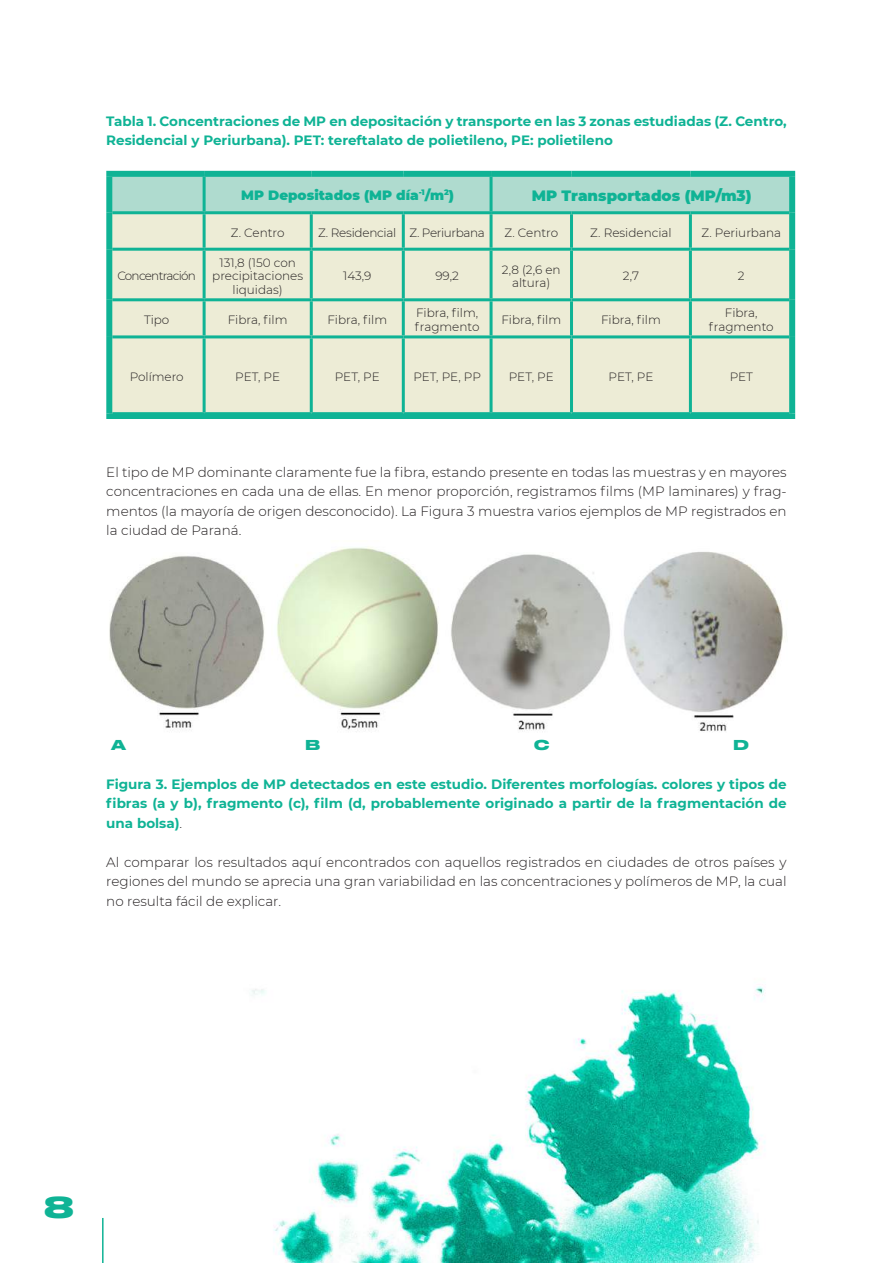
<style>
.page{position:relative;width:893px;height:1263px;background:#fff}
.page>*{position:absolute;margin:0;border:0;box-sizing:border-box;transform-origin:0 0}
.t1{font:700 28.5px "Druk Wide";color:#0fb395}
.t2{font:900 15px "Montserrat";color:#0fb395}
.t3{font:300 13.5px/19.5px "Montserrat";color:#231f20;text-align:justify}
.t4{font:700 13.5px/19.5px "Montserrat";color:#0fb395}
.t5{font:900 13.5px "Montserrat";color:#0fb395}
.t6{font:700 13.5px "Druk Wide";color:#0fb395}
.t7{font:300 12px/13.5px "Montserrat";color:#231f20;text-align:center}
.t8{font:300 12px "Montserrat";letter-spacing:-.02em;color:#231f20}
.t9{font:300 12px "Montserrat";letter-spacing:-.06em;color:#231f20}
.s1{font-weight:300;color:#231f20}
</style>
<div class="page">
<hr style="left:102px;top:1218px;width:2px;height:45px;background:#0fb395">
<div style="left:112px;top:177px;width:677px;height:34px;background:#afdbcf"></div>
<div style="left:112px;top:214px;width:677px;height:198px;background:#edecd6"></div>
<div style="left:106px;top:171px;width:98px;height:6px;background:#0fb395"></div>
<div style="left:106px;top:177px;width:6px;height:36px;background:#0fb395"></div>
<div style="left:204px;top:171px;width:107px;height:6px;background:#0fb395"></div>
<div style="left:311px;top:171px;width:92px;height:6px;background:#0fb395"></div>
<div style="left:403px;top:171px;width:88px;height:6px;background:#0fb395"></div>
<div style="left:491px;top:171px;width:80px;height:6px;background:#0fb395"></div>
<div style="left:571px;top:171px;width:119px;height:6px;background:#0fb395"></div>
<div style="left:690px;top:171px;width:105px;height:6px;background:#0fb395"></div>
<div style="left:789px;top:177px;width:6px;height:36px;background:#0fb395"></div>
<div style="left:106px;top:213px;width:6px;height:36px;background:#0fb395"></div>
<div style="left:789px;top:213px;width:6px;height:36px;background:#0fb395"></div>
<div style="left:106px;top:249px;width:6px;height:51px;background:#0fb395"></div>
<div style="left:789px;top:249px;width:6px;height:51px;background:#0fb395"></div>
<div style="left:106px;top:300px;width:6px;height:37px;background:#0fb395"></div>
<div style="left:789px;top:300px;width:6px;height:37px;background:#0fb395"></div>
<div style="left:106px;top:337px;width:6px;height:77px;background:#0fb395"></div>
<div style="left:789px;top:337px;width:6px;height:77px;background:#0fb395"></div>
<div style="left:106px;top:414px;width:6px;height:9px;background:#0fb395"></div>
<div style="left:789px;top:414px;width:6px;height:9px;background:#0fb395"></div>
<hr style="left:203px;top:177px;width:3px;height:34px;background:#0fb395">
<hr style="left:490px;top:177px;width:3px;height:34px;background:#0fb395">
<hr style="left:112px;top:211px;width:92px;height:3px;background:#0fb395">
<hr style="left:204px;top:211px;width:107px;height:3px;background:#0fb395">
<hr style="left:203px;top:214px;width:3px;height:34px;background:#0fb395">
<hr style="left:311px;top:211px;width:92px;height:3px;background:#0fb395">
<hr style="left:310px;top:214px;width:3px;height:34px;background:#0fb395">
<hr style="left:403px;top:211px;width:88px;height:3px;background:#0fb395">
<hr style="left:402px;top:214px;width:3px;height:34px;background:#0fb395">
<hr style="left:491px;top:211px;width:80px;height:3px;background:#0fb395">
<hr style="left:490px;top:214px;width:3px;height:34px;background:#0fb395">
<hr style="left:571px;top:211px;width:119px;height:3px;background:#0fb395">
<hr style="left:570px;top:214px;width:3px;height:34px;background:#0fb395">
<hr style="left:690px;top:211px;width:99px;height:3px;background:#0fb395">
<hr style="left:689px;top:214px;width:3px;height:34px;background:#0fb395">
<hr style="left:112px;top:248px;width:92px;height:3px;background:#0fb395">
<hr style="left:204px;top:248px;width:107px;height:3px;background:#0fb395">
<hr style="left:203px;top:251px;width:3px;height:47px;background:#0fb395">
<hr style="left:311px;top:248px;width:92px;height:3px;background:#0fb395">
<hr style="left:310px;top:251px;width:3px;height:47px;background:#0fb395">
<hr style="left:403px;top:248px;width:88px;height:3px;background:#0fb395">
<hr style="left:402px;top:251px;width:3px;height:47px;background:#0fb395">
<hr style="left:491px;top:248px;width:80px;height:3px;background:#0fb395">
<hr style="left:490px;top:251px;width:3px;height:47px;background:#0fb395">
<hr style="left:571px;top:248px;width:119px;height:3px;background:#0fb395">
<hr style="left:570px;top:251px;width:3px;height:47px;background:#0fb395">
<hr style="left:690px;top:248px;width:99px;height:3px;background:#0fb395">
<hr style="left:689px;top:251px;width:3px;height:47px;background:#0fb395">
<hr style="left:112px;top:298px;width:92px;height:3px;background:#0fb395">
<hr style="left:204px;top:298px;width:107px;height:3px;background:#0fb395">
<hr style="left:203px;top:301px;width:3px;height:34px;background:#0fb395">
<hr style="left:311px;top:298px;width:92px;height:3px;background:#0fb395">
<hr style="left:310px;top:301px;width:3px;height:34px;background:#0fb395">
<hr style="left:403px;top:298px;width:88px;height:3px;background:#0fb395">
<hr style="left:402px;top:301px;width:3px;height:34px;background:#0fb395">
<hr style="left:491px;top:298px;width:80px;height:3px;background:#0fb395">
<hr style="left:490px;top:301px;width:3px;height:34px;background:#0fb395">
<hr style="left:571px;top:298px;width:119px;height:3px;background:#0fb395">
<hr style="left:570px;top:301px;width:3px;height:34px;background:#0fb395">
<hr style="left:690px;top:298px;width:99px;height:3px;background:#0fb395">
<hr style="left:689px;top:301px;width:3px;height:34px;background:#0fb395">
<hr style="left:112px;top:335px;width:92px;height:3px;background:#0fb395">
<hr style="left:204px;top:335px;width:107px;height:3px;background:#0fb395">
<hr style="left:203px;top:338px;width:3px;height:74px;background:#0fb395">
<hr style="left:311px;top:335px;width:92px;height:3px;background:#0fb395">
<hr style="left:310px;top:338px;width:3px;height:74px;background:#0fb395">
<hr style="left:403px;top:335px;width:88px;height:3px;background:#0fb395">
<hr style="left:402px;top:338px;width:3px;height:74px;background:#0fb395">
<hr style="left:491px;top:335px;width:80px;height:3px;background:#0fb395">
<hr style="left:490px;top:338px;width:3px;height:74px;background:#0fb395">
<hr style="left:571px;top:335px;width:119px;height:3px;background:#0fb395">
<hr style="left:570px;top:338px;width:3px;height:74px;background:#0fb395">
<hr style="left:690px;top:335px;width:99px;height:3px;background:#0fb395">
<hr style="left:689px;top:338px;width:3px;height:74px;background:#0fb395">
<hr style="left:112px;top:412px;width:92px;height:3px;background:#0fb395">
<hr style="left:204px;top:412px;width:107px;height:3px;background:#0fb395">
<hr style="left:311px;top:412px;width:92px;height:3px;background:#0fb395">
<hr style="left:403px;top:412px;width:88px;height:3px;background:#0fb395">
<hr style="left:491px;top:412px;width:80px;height:3px;background:#0fb395">
<hr style="left:571px;top:412px;width:119px;height:3px;background:#0fb395">
<hr style="left:690px;top:412px;width:99px;height:3px;background:#0fb395">
<hr style="left:112px;top:415px;width:677px;height:4px;background:#0fb395">
<img style="left:109px;top:547px;width:676px;height:185px">
<div style="left:86px;top:419px;width:726px;height:27px;background:#fff"></div>
<img style="left:251px;top:986px;width:514px;height:277px">
<p class="t4" style="left:106px;top:111px;width:682px">Tabla 1. Concentraciones de MP en depositación y transporte en las 3 zonas estudiadas (Z. Centro,<br>Residencial y Periurbana). PET: tereftalato de polietileno, PE: polietileno</p>
<p class="t9" style="left:117px;top:268px;width:80px">Concentración</p>
<p class="t5" style="left:241px;top:185px;width:214px">MP Depositados (MP día<sup>-1</sup>/m<sup>2</sup>)</p>
<p class="t2" style="left:532px;top:184px;width:221px">MP Transportados (MP/m3)</p>
<p class="t7" style="left:231px;top:225px;width:55px">Z. Centro</p>
<p class="t8" style="left:318px;top:224px;width:168px">Z. Residencial Z. Periurbana</p>
<p class="t7" style="left:504px;top:225px;width:55px">Z. Centro</p>
<p class="t7" style="left:590px;top:225px;width:83px">Z. Residencial</p>
<p class="t7" style="left:701px;top:225px;width:81px">Z. Periurbana</p>
<p class="t7" style="left:212px;top:255px;width:92px">131,8 (150 con precipitaciones liquidas)</p>
<p class="t7" style="left:343px;top:269px;width:30px">143,9</p>
<p class="t7" style="left:435px;top:269px;width:25px">99,2</p>
<p class="t7" style="left:502px;top:262px;width:60px">2,8 (2,6 en altura)</p>
<p class="t7" style="left:623px;top:269px;width:18px">2,7</p>
<p class="t7" style="left:738px;top:269px;width:8px">2</p>
<p class="t7" style="left:144px;top:313px;width:27px">Tipo</p>
<p class="t7" style="left:228px;top:313px;width:61px">Fibra, film</p>
<p class="t7" style="left:327px;top:313px;width:61px">Fibra, film</p>
<p class="t7" style="left:415px;top:306px;width:66px;text-align:left">Fibra, film, fragmento</p>
<p class="t7" style="left:501px;top:313px;width:61px">Fibra, film</p>
<p class="t7" style="left:601px;top:313px;width:61px">Fibra, film</p>
<p class="t7" style="left:709px;top:306px;width:66px">Fibra, fragmento</p>
<p class="t7" style="left:130px;top:370px;width:56px">Polímero</p>
<p class="t7" style="left:235px;top:370px;width:46px">PET, PE</p>
<p class="t7" style="left:335px;top:370px;width:46px">PET, PE</p>
<p class="t7" style="left:413px;top:370px;width:69px">PET, PE, PP</p>
<p class="t7" style="left:509px;top:370px;width:46px">PET, PE</p>
<p class="t7" style="left:608px;top:370px;width:46px">PET, PE</p>
<p class="t7" style="left:730px;top:370px;width:25px">PET</p>
<p class="t3" style="left:106px;top:462px;width:682px">El tipo de MP dominante claramente fue la fibra, estando presente en todas las muestras y en mayores concentraciones en cada una de ellas. En menor proporción, registramos films (MP laminares) y frag&shy;mentos (la mayoría de origen desconocido). La Figura 3 muestra varios ejemplos de MP registrados en la ciudad de Paraná.</p>
<p class="t6" style="left:111px;top:734px;width:16px">A</p>
<p class="t6" style="left:306px;top:734px;width:16px">B</p>
<p class="t6" style="left:534px;top:734px;width:17px">C</p>
<p class="t6" style="left:734px;top:734px;width:17px">D</p>
<p class="t4" style="left:106px;top:774px;width:682px;text-align:justify">Figura 3. Ejemplos de MP detectados en este estudio. Diferentes morfologías. colores y tipos de fibras (a y b), fragmento (c), film (d, probablemente originado a partir de la fragmentación de una bolsa)<span class="s1">.</span></p>
<p class="t3" style="left:106px;top:852px;width:682px">Al comparar los resultados aquí encontrados con aquellos registrados en ciudades de otros países y regiones del mundo se aprecia una gran variabilidad en las concentraciones y polímeros de MP, la cual no resulta fácil de explicar.</p>
<h1 class="t1" style="left:44px;top:1184px;width:31px">8</h1>
</div>
